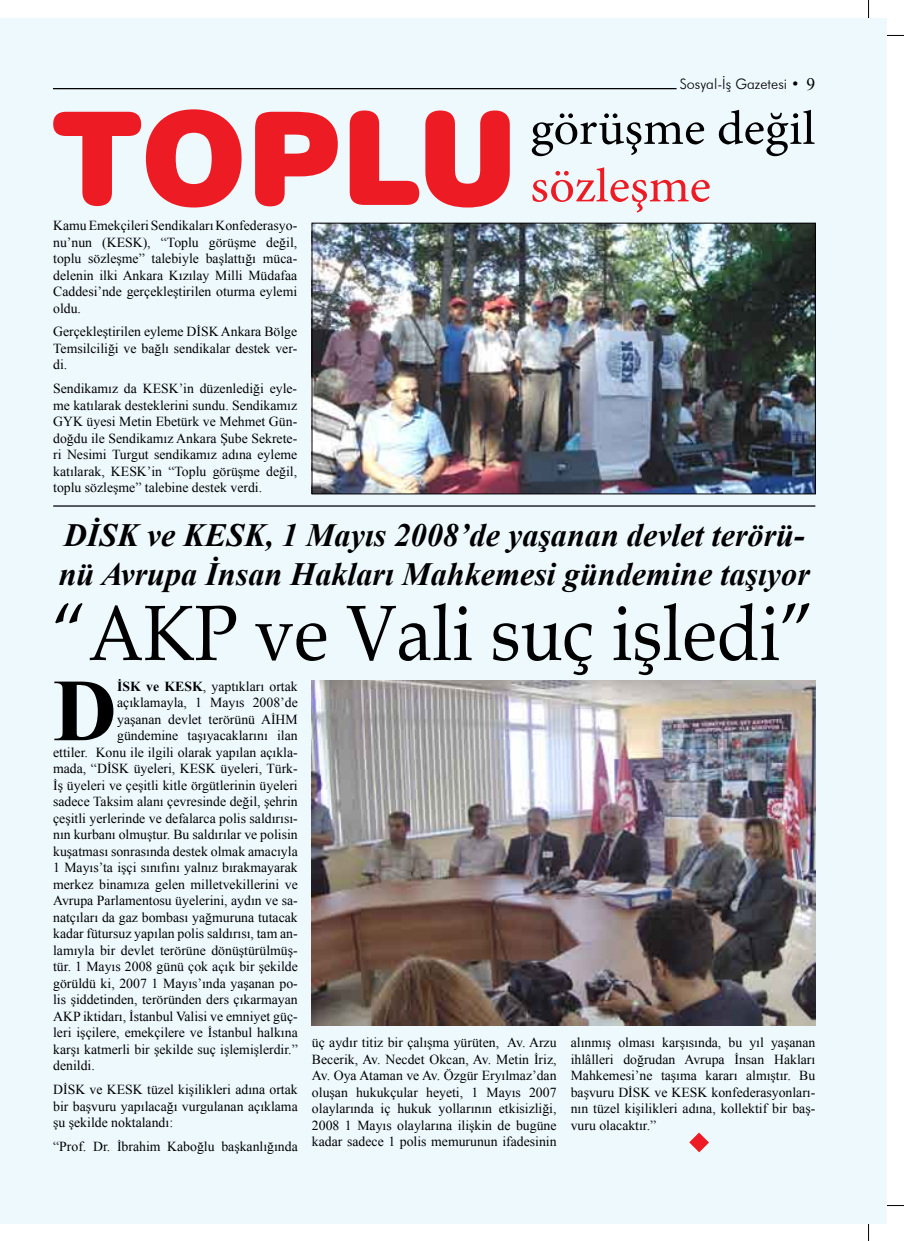
<style>
.page{position:relative;width:904px;height:1241px;background:#fff}
.page>*{position:absolute;margin:0;border:0;box-sizing:border-box;transform-origin:0 0}
.t1{font:900 129.38px "Swis 721 Yuvarlak";color:#ed1c24}
.t2{font:700 88.5px "Times New Roman";color:#000}
.t3{font:78.25px "Book Antiqua";color:#000;scale:.9 1}
.t4{font:47.88px "Minion Pro";color:#000;scale:1.05 1}
.t5{font:47.88px "Minion Pro";color:#ed1c24;scale:1.05 1}
.t6{font:italic 700 32.5px/39px "Times New Roman";color:#000}
.t7{font:300 14.38px "Futura BT";color:#000}
.t8{font:13.75px/16.5px "Times New Roman";color:#000;text-align:justify}
.s1{font-family:"Times New Roman";font-weight:400;font-size:17.5px}
.s2{font-weight:700}
</style>
<div class="page">
<hr style="left:868px;top:1205px;width:1px;height:35px;background:#000">
<hr style="left:868px;top:1205px;width:36px;height:1px;background:#000">
<hr style="left:868px;top:0;width:1px;height:35px;background:#000">
<hr style="left:868px;top:35px;width:36px;height:1px;background:#000">
<div style="left:0;top:18px;width:886px;height:1204px;background:#eef9fe"></div>
<hr style="left:53px;top:88px;width:623px;height:1px;background:#000">
<img style="left:314px;top:225px;width:499px;height:267px">
<div style="left:312px;top:223px;width:503px;height:271px;border:1px solid #000"></div>
<hr style="left:53px;top:505px;width:762px;height:1px;background:#000">
<img style="left:312px;top:680px;width:503px;height:344px">
<svg style="left:689px;top:1132px;width:20px;height:20px"></svg>
<p class="t7" style="left:679px;top:76px;width:137px">Sosyal-İş Gazetesi • <span class="s1">9</span></p>
<h1 class="t1" style="left:53px;top:80px;width:466px">TOPLU</h1>
<h3 class="t4" style="left:530px;top:96px;width:273px">görüşme değil</h3>
<h3 class="t5" style="left:530px;top:154px;width:173px">sözleşme</h3>
<p class="t8" style="left:53px;top:217px;width:245px">Kamu Emekçileri Sendikaları Konfederasyo&shy;nu’nun (KESK), “Toplu görüşme değil, toplu sözleşme” talebiyle başlattığı müca&shy;delenin ilki Ankara Kızılay Milli Müdafaa Caddesi’nde gerçekleştirilen oturma eylemi oldu.</p>
<p class="t8" style="left:53px;top:323px;width:245px">Gerçekleştirilen eyleme DİSK Ankara Bölge Temsilciliği ve bağlı sendikalar destek ver&shy;di.</p>
<p class="t8" style="left:53px;top:380px;width:245px">Sendikamız da KESK’in düzenlediği eyle&shy;me katılarak desteklerini sundu. Sendikamız GYK üyesi Metin Ebetürk ve Mehmet Gün&shy;doğdu ile Sendikamız Ankara Şube Sekrete&shy;ri Nesimi Turgut sendikamız adına eyleme katılarak, KESK’in “Toplu görüşme değil, toplu sözleşme” talebine destek verdi.</p>
<h3 class="t6" style="left:59px;top:514px;width:752px">DİSK ve KESK, 1 Mayıs 2008’de yaşanan devlet terörü&shy;nü Avrupa İnsan Hakları Mahkemesi gündemine taşıyor</h3>
<h3 class="t3" style="left:53px;top:578px;width:848px">“AKP ve Vali suç işledi”</h3>
<h2 class="t2" style="left:53px;top:649px;width:65px">D</h2>
<p class="t8" style="left:117px;top:677px;width:182px"><span class="s2">İSK ve KESK</span>, yaptıkları ortak</p>
<p class="t8" style="left:117px;top:694px;width:182px">açıklamayla, 1 Mayıs 2008’de</p>
<p class="t8" style="left:117px;top:710px;width:182px">yaşanan devlet terörünü AİHM</p>
<p class="t8" style="left:117px;top:727px;width:182px">gündemine taşıyacaklarını ilan</p>
<p class="t8" style="left:53px;top:743px;width:246px">ettiler. Konu ile ilgili olarak yapılan açıkla-</p>
<p class="t8" style="left:53px;top:760px;width:246px">mada, “DİSK üyeleri, KESK üyeleri, Türk-</p>
<p class="t8" style="left:53px;top:776px;width:246px">İş üyeleri ve çeşitli kitle örgütlerinin üyeleri</p>
<p class="t8" style="left:53px;top:793px;width:246px">sadece Taksim alanı çevresinde değil, şehrin</p>
<p class="t8" style="left:53px;top:809px;width:246px">çeşitli yerlerinde ve defalarca polis saldırısı-</p>
<p class="t8" style="left:53px;top:826px;width:246px">nın kurbanı olmuştur. Bu saldırılar ve polisin</p>
<p class="t8" style="left:53px;top:842px;width:246px">kuşatması sonrasında destek olmak amacıyla</p>
<p class="t8" style="left:53px;top:859px;width:246px">1 Mayıs’ta işçi sınıfını yalnız bırakmayarak</p>
<p class="t8" style="left:53px;top:875px;width:246px">merkez binamıza gelen milletvekillerini ve</p>
<p class="t8" style="left:53px;top:892px;width:246px">Avrupa Parlamentosu üyelerini, aydın ve sa-</p>
<p class="t8" style="left:53px;top:908px;width:246px">natçıları da gaz bombası yağmuruna tutacak</p>
<p class="t8" style="left:53px;top:925px;width:246px">kadar fütursuz yapılan polis saldırısı, tam an-</p>
<p class="t8" style="left:53px;top:941px;width:246px">lamıyla bir devlet terörüne dönüştürülmüş-</p>
<p class="t8" style="left:53px;top:958px;width:246px">tür. 1 Mayıs 2008 günü çok açık bir şekilde</p>
<p class="t8" style="left:53px;top:974px;width:246px">görüldü ki, 2007 1 Mayıs’ında yaşanan po-</p>
<p class="t8" style="left:53px;top:991px;width:246px">lis şiddetinden, teröründen ders çıkarmayan</p>
<p class="t8" style="left:53px;top:1007px;width:246px">AKP iktidarı, İstanbul Valisi ve emniyet güç-</p>
<p class="t8" style="left:53px;top:1024px;width:246px">leri işçilere, emekçilere ve İstanbul halkına</p>
<p class="t8" style="left:53px;top:1040px;width:246px">karşı katmerli bir şekilde suç işlemişlerdir.”</p>
<p class="t8" style="left:53px;top:1057px;width:43px">denildi.</p>
<p class="t8" style="left:53px;top:1080px;width:246px">DİSK ve KESK tüzel kişilikleri adına ortak bir başvuru yapılacağı vurgulanan açıklama şu şekilde noktalandı:</p>
<p class="t8" style="left:53px;top:1137px;width:246px">“Prof. Dr. İbrahim Kaboğlu başkanlığında</p>
<p class="t8" style="left:312px;top:1033px;width:246px">üç aydır titiz bir çalışma yürüten, Av. Arzu Becerik, Av. Necdet Okcan, Av. Metin İriz, Av. Oya Ataman ve Av. Özgür Eryılmaz’dan oluşan hukukçular heyeti, 1 Mayıs 2007 olaylarında iç hukuk yollarının etkisizliği, 2008 1 Mayıs olaylarına ilişkin de bugüne kadar sadece 1 polis memurunun ifadesinin</p>
<p class="t8" style="left:570px;top:1033px;width:246px">alınmış olması karşısında, bu yıl yaşanan ihlâlleri doğrudan Avrupa İnsan Hakları Mahkemesi’ne taşıma kararı almıştır. Bu başvuru DİSK ve KESK konfederasyonları&shy;nın tüzel kişilikleri adına, kollektif bir baş&shy;vuru olacaktır.”</p>
</div>
